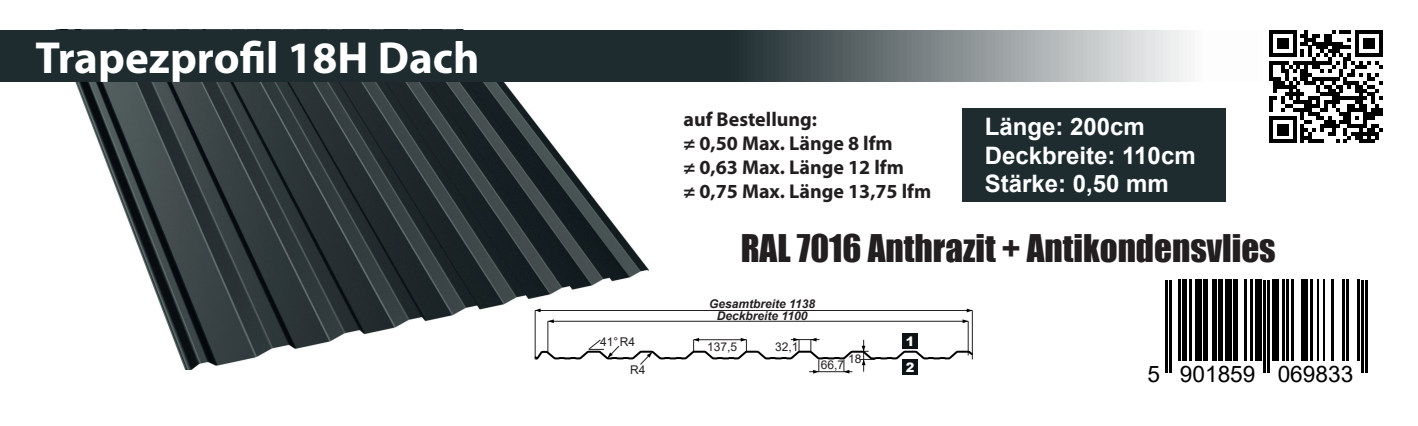
<style>
.page{position:relative;width:1418px;height:426px;background:#fff}
.page>*{position:absolute;margin:0;border:0;box-sizing:border-box;transform-origin:0 0}
.t1{font:700 45px "Myriad Pro";color:#fff}
.t2{font:35px "Impact";color:#231f20}
.t3{font:700 24px/28.8px "Arial";color:#fff}
.t4{font:22.75px "Arial";color:#000001}
.t5{font:700 20px/24px "Myriad Pro";color:#231f20}
.t6{font:900 13px "Arial";color:#fff}
.t7{font:italic 700 12px "Arial";color:#231f20}
.t8{font:12px "Arial";color:#231f20}
</style>
<div class="page">
<img style="left:75px;top:82px;width:593px;height:287px">
<div style="left:962px;top:108px;width:263px;height:93px;background:#1e2c30"></div>
<div style="left:902px;top:333px;width:15px;height:15px;background:#0d1214"></div>
<hr style="left:547px;top:321px;width:1px;height:30px;background:#231f20">
<hr style="left:967px;top:321px;width:1px;height:34px;background:#231f20">
<hr style="left:547px;top:320px;width:421px;height:1px;background:#231f20">
<hr style="left:534px;top:310px;width:1px;height:49px;background:#231f20">
<hr style="left:535px;top:309px;width:437px;height:1px;background:#231f20">
<hr style="left:971px;top:310px;width:1px;height:49px;background:#231f20">
<svg style="left:535px;top:308px;width:5px;height:4px"></svg>
<svg style="left:548px;top:319px;width:6px;height:4px"></svg>
<svg style="left:966px;top:308px;width:6px;height:4px"></svg>
<svg style="left:962px;top:319px;width:6px;height:4px"></svg>
<div style="left:902px;top:359px;width:15px;height:15px;background:#0d1214"></div>
<svg style="left:533px;top:337px;width:440px;height:36px"></svg>
<hr style="left:1165px;top:279px;width:2px;height:93px;background:#000001">
<hr style="left:1169px;top:279px;width:2px;height:93px;background:#000001">
<hr style="left:1178px;top:279px;width:2px;height:81px;background:#000001">
<hr style="left:1182px;top:279px;width:4px;height:81px;background:#000001">
<hr style="left:1188px;top:279px;width:3px;height:81px;background:#000001">
<div style="left:1195px;top:279px;width:6px;height:81px;background:#000001"></div>
<div style="left:1203px;top:279px;width:5px;height:81px;background:#000001"></div>
<hr style="left:1212px;top:279px;width:4px;height:81px;background:#000001">
<hr style="left:1218px;top:279px;width:4px;height:81px;background:#000001">
<div style="left:1224px;top:279px;width:7px;height:81px;background:#000001"></div>
<hr style="left:1233px;top:279px;width:4px;height:81px;background:#000001">
<hr style="left:1244px;top:279px;width:2px;height:81px;background:#000001">
<hr style="left:1250px;top:279px;width:2px;height:81px;background:#000001">
<div style="left:1254px;top:279px;width:7px;height:81px;background:#000001"></div>
<hr style="left:1263px;top:279px;width:2px;height:93px;background:#000001">
<hr style="left:1267px;top:279px;width:2px;height:93px;background:#000001">
<div style="left:1271px;top:279px;width:7px;height:81px;background:#000001"></div>
<hr style="left:1282px;top:279px;width:2px;height:81px;background:#000001">
<hr style="left:1286px;top:279px;width:2px;height:81px;background:#000001">
<hr style="left:1290px;top:279px;width:3px;height:81px;background:#000001">
<div style="left:1301px;top:279px;width:6px;height:81px;background:#000001"></div>
<hr style="left:1310px;top:279px;width:2px;height:81px;background:#000001">
<hr style="left:1316px;top:279px;width:2px;height:81px;background:#000001">
<hr style="left:1322px;top:279px;width:2px;height:81px;background:#000001">
<hr style="left:1331px;top:279px;width:2px;height:81px;background:#000001">
<hr style="left:1341px;top:279px;width:3px;height:81px;background:#000001">
<hr style="left:1346px;top:279px;width:2px;height:81px;background:#000001">
<hr style="left:1356px;top:279px;width:3px;height:81px;background:#000001">
<hr style="left:1361px;top:279px;width:2px;height:93px;background:#000001">
<hr style="left:1365px;top:279px;width:2px;height:93px;background:#000001">
<svg style="left:0;top:30px;width:1187px;height:52px;background:#475255"></svg>
<svg style="left:1269px;top:30px;width:113px;height:113px"></svg>
<h1 class="t1" style="left:35px;top:28px;width:445px">Trapezprofil 18H Dach</h1>
<p class="t5" style="left:683px;top:107px;width:249px">auf Bestellung:<br>≠ 0,50 Max. Länge 8 lfm<br>≠ 0,63 Max. Länge 12 lfm<br>≠ 0,75 Max. Länge 13,75 lfm</p>
<p class="t3" style="left:984px;top:112px;width:212px">Länge: 200cm<br>Deckbreite: 110cm<br>Stärke: 0,50 mm</p>
<h2 class="t2" style="left:740px;top:220px;width:536px">RAL 7016 Anthrazit + Antikondensvlies</h2>
<p class="t7" style="left:709px;top:296px;width:107px">Gesamtbreite 1138</p>
<p class="t7" style="left:717px;top:308px;width:92px">Deckbreite 1100</p>
<p class="t8" style="left:600px;top:333px;width:37px">41° R4</p>
<p class="t6" style="left:905px;top:331px;width:10px">1</p>
<p class="t8" style="left:630px;top:361px;width:17px">R4</p>
<p class="t8" style="left:707px;top:338px;width:32px">137,5</p>
<p class="t8" style="left:775px;top:338px;width:25px">32,1</p>
<p class="t8" style="left:848px;top:349px;width:15px">18</p>
<p class="t8" style="left:820px;top:356px;width:25px">66,7</p>
<p class="t6" style="left:905px;top:357px;width:10px">2</p>
<p class="t4" style="left:1147px;top:357px;width:207px">5 901859 069833</p>
</div>
